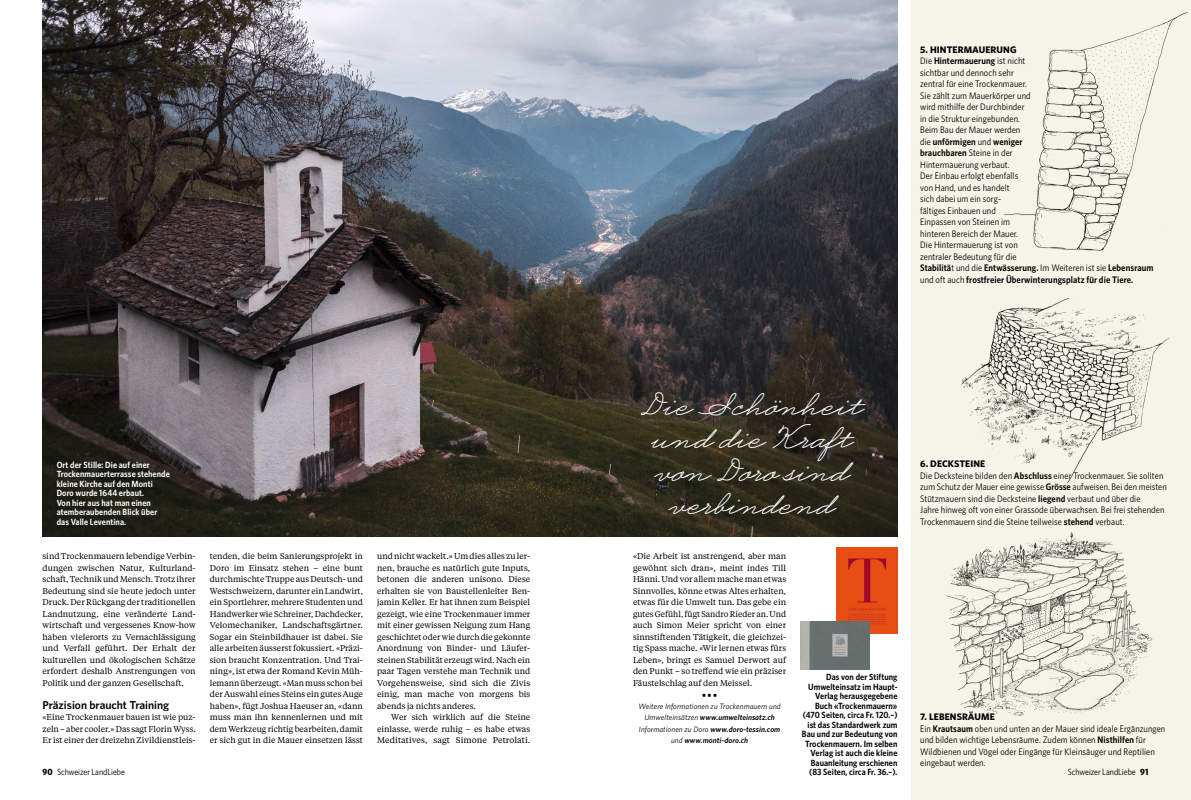
<style>
.page{position:relative;width:1191px;height:800px;background:#fff}
.page>*{position:absolute;margin:0;border:0;box-sizing:border-box;transform-origin:0 0}
._450_Story_UT_30_BPe{font:700 30px/33px "Business Penmanship";color:#fff;text-align:center}
._553_Story_ZT_11_5_W{font:600 11.5px "Whitney";color:#000}
._750_Box_Txt_9_5_Whi{font:9.5px/11.5px "Whitney Narrow";letter-spacing:.01em;color:#000}
._750_Box_Txt_9_5_Whi-2{font:700 9.5px "Whitney";letter-spacing:.01em;color:#000}
._622_Leg_9_WhiNarSem{font:600 9px/9.5px "Whitney Narrow";letter-spacing:.01em;color:#000;text-align:right}
._621_Leg_9_WhiNarSem{font:600 9px/9.5px "Whitney Narrow";letter-spacing:.01em;color:#fff}
.t1{font:9px "Whitney Narrow";color:#000}
._551_Story_Txt_8_4_T{font:8.4px/11.5px "Tiempos Text";color:#000;text-align:justify}
._552_Story_Txt_8_4_T{font:8.4px/11.5px "Tiempos Text";color:#000;text-align:justify}
._654_Story_Fuss_7_8{font:italic 7.8px/11.5px "Whitney";letter-spacing:.01em;color:#000;text-align:center}
._654_Story_Fuss_7_8-2{font:900 7.8px "Whitney";color:#000}
.s1{font-weight:600}
.s2{font-weight:700}
</style>
<div class="page">
<div style="left:911px;top:0;width:280px;height:799px;background:#f6f4e8"></div>
<img style="left:961px;top:298px;width:209px;height:186px">
<img style="left:946px;top:532px;width:207px;height:184px">
<img style="left:1004px;top:11px;width:184px;height:240px">
<img style="left:43px;top:0;width:854px;height:536px">
<img style="left:836px;top:547px;width:61px;height:86px">
<img style="left:800px;top:621px;width:70px;height:48px">
<p class="_621_Leg_9_WhiNarSem" style="left:57px;top:459px;width:115px">Ort der Stille: Die auf einer<br>Trockenmauerterrasse stehende kleine Kirche auf den Monti<br>Doro wurde 1644 erbaut.<br>Von hier aus hat man einen atemberaubenden Blick über das Valle Leventina.</p>
<p class="_450_Story_UT_30_BPe" style="left:642px;top:387px;width:222px">Die Schönheit und die Kraft von Doro sind verbindend</p>
<p class="_750_Box_Txt_9_5_Whi-2" style="left:920px;top:43px;width:98px">5. HINTERMAUERUNG</p>
<p class="_750_Box_Txt_9_5_Whi" style="left:920px;top:55px;width:235px">Die <span class="s1">Hintermauerung</span> ist nicht<br>sichtbar und dennoch sehr<br>zentral für eine Trockenmauer.<br>Sie zählt zum Mauerkörper und<br>wird mithilfe der Durchbinder<br>in die Struktur eingebunden.<br>Beim Bau der Mauer werden<br>die <span class="s1">unförmigen</span> und <span class="s1">weniger<br>brauchbaren</span> Steine in der<br>Hintermauerung verbaut.<br>Der Einbau erfolgt ebenfalls<br>von Hand, und es handelt<br>sich dabei um ein sorg-<br>fältiges Einbauen und<br>Einpassen von Steinen im<br>hinteren Bereich der Mauer.<br>Die Hintermauerung ist von<br>zentraler Bedeutung für die<br><span class="s1">Stabilitä</span>t und die <span class="s1">Entwässerung.</span> Im Weiteren ist sie <span class="s1">Lebensraum </span>und oft auch <span class="s1">frostfreier Überwinterungsplatz für die Tiere.</span></p>
<p class="_750_Box_Txt_9_5_Whi-2" style="left:920px;top:457px;width:67px">6. DECKSTEINE</p>
<p class="_750_Box_Txt_9_5_Whi" style="left:920px;top:469px;width:248px">Die Decksteine bilden den <span class="s1">Abschluss</span> einer Trockenmauer. Sie sollten zum Schutz der Mauer eine gewisse <span class="s1">Grösse</span> aufweisen. Bei den meisten Stützmauern sind die Decksteine <span class="s1">liegend</span> verbaut und über die<br>Jahre hinweg oft von einer Grassode überwachsen. Bei frei stehenden Trockenmauern sind die Steine teilweise <span class="s1">stehend</span> verbaut.</p>
<p class="_552_Story_Txt_8_4_T" style="left:43px;top:550px;width:155px">sind Trockenmauern lebendige Verbin&shy;dungen zwischen Natur, Kulturland&shy;schaft, Technik und Mensch. Trotz ihrer Bedeutung sind sie heute jedoch unter Druck. Der Rückgang der traditionellen Landnutzung, eine veränderte Land&shy;wirtschaft und vergessenes Know-how haben vielerorts zu Vernachlässigung und Verfall geführt. Der Erhalt der kulturellen und ökologischen Schätze erfordert deshalb Anstrengungen von Politik und der ganzen Gesellschaft.</p>
<p class="_553_Story_ZT_11_5_W" style="left:43px;top:697px;width:128px">Präzision braucht Training</p>
<p class="_551_Story_Txt_8_4_T" style="left:43px;top:711px;width:155px">«Eine Trockenmauer bauen ist wie puz&shy;zeln – aber cooler.» Das sagt Florin Wyss.<br>Er ist einer der dreizehn Zivildienstleis-</p>
<p class="_750_Box_Txt_9_5_Whi-2" style="left:920px;top:710px;width:76px">7. LEBENSRÄUME</p>
<p class="_551_Story_Txt_8_4_T" style="left:210px;top:550px;width:155px">tenden, die beim Sanierungsprojekt in Doro im Einsatz stehen – eine bunt durchmischte Truppe aus Deutsch- und Westschweizern, darunter ein Landwirt, ein Sportlehrer, mehrere Studenten und Handwerker wie Schreiner, Dachdecker, Velomechaniker, Landschaftsgärtner.<br>Sogar ein Steinbildhauer ist dabei. Sie alle arbeiten äusserst fokussiert. «Präzi&shy;sion braucht Konzentration. Und Trai&shy;ning», ist etwa der Romand Kevin Müh&shy;lemann überzeugt. «Man muss schon bei der Auswahl eines Steins ein gutes Auge haben», fügt Joshua Haeuser an, «dann muss man ihn kennenlernen und mit dem Werkzeug richtig bearbeiten, damit er sich gut in die Mauer einsetzen lässt</p>
<p class="_551_Story_Txt_8_4_T" style="left:377px;top:550px;width:155px">und nicht wackelt.» Um dies alles zu ler&shy;nen, brauche es natürlich gute Inputs, betonen die anderen unisono. Diese erhalten sie von Baustellenleiter Ben&shy;jamin Keller. Er hat ihnen zum Beispiel gezeigt, wie eine Trockenmauer immer mit einer gewissen Neigung zum Hang geschichtet oder wie durch die gekonnte Anordnung von Binder- und Läufer&shy;steinen Stabilität erzeugt wird. Nach ein paar Tagen verstehe man Technik und Vorgehensweise, sind sich die Zivis einig, man mache von morgens bis abends ja nichts anderes.</p>
<p class="_552_Story_Txt_8_4_T" style="left:633px;top:550px;width:155px">«Die Arbeit ist anstrengend, aber man gewöhnt sich dran», meint indes Till Hänni. Und vor allem mache man etwas Sinnvolles, könne etwas Altes erhalten, etwas für die Umwelt tun. Das gebe ein gutes Gefühl, fügt Sandro Rieder an. Und auch Simon Meier spricht von einer sinnstiftenden Tätigkeit, die gleichzei&shy;tig Spass mache. «Wir lernen etwas fürs Leben», bringt es Samuel Derwort auf den Punkt – so treffend wie ein präziser Fäustelschlag auf den Meissel.</p>
<p class="_622_Leg_9_WhiNarSem" style="left:802px;top:672px;width:97px">Das von der Stiftung<br>Umwelteinsatz im Haupt-<br>Verlag herausgegebene<br>Buch «Trockenmauern» (470 Seiten, circa Fr. 120.–) ist das Standardwerk zum<br>Bau und zur Bedeutung von<br>Trockenmauern. Im selben<br>Verlag ist auch die kleine<br>Bauanleitung erschienen (83 Seiten, circa Fr. 36.–).</p>
<p class="_654_Story_Fuss_7_8-2" style="left:702px;top:690px;width:17px">• • •</p>
<p class="_654_Story_Fuss_7_8" style="left:638px;top:700px;width:144px">Weitere Informationen zu Trockenmauern und Umwelteinsätzen <span class="s1">www.umwelteinsatz.ch </span>Informationen zu Doro <span class="s1">www.doro-tessin.com </span>und <span class="s1">www.monti-doro.ch</span></p>
<p class="_552_Story_Txt_8_4_T" style="left:377px;top:711px;width:155px;text-indent:14px">Wer sich wirklich auf die Steine einlasse, werde ruhig – es habe etwas Meditatives, sagt Simone Petrolati.</p>
<p class="_750_Box_Txt_9_5_Whi" style="left:920px;top:722px;width:247px">Ein <span class="s1">Krautsaum</span> oben und unten an der Mauer sind ideale Ergänzungen und bilden wichtige Lebensräume. Zudem können <span class="s1">Nisthilfen</span> für Wildbienen und Vögel oder Eingänge für Kleinsäuger und Reptilien eingebaut werden.</p>
<p class="t1" style="left:43px;top:766px;width:84px"><span class="s2">90</span> Schweizer LandLiebe</p>
<p class="t1" style="left:1067px;top:766px;width:82px">Schweizer LandLiebe <span class="s2">91</span></p>
</div>
